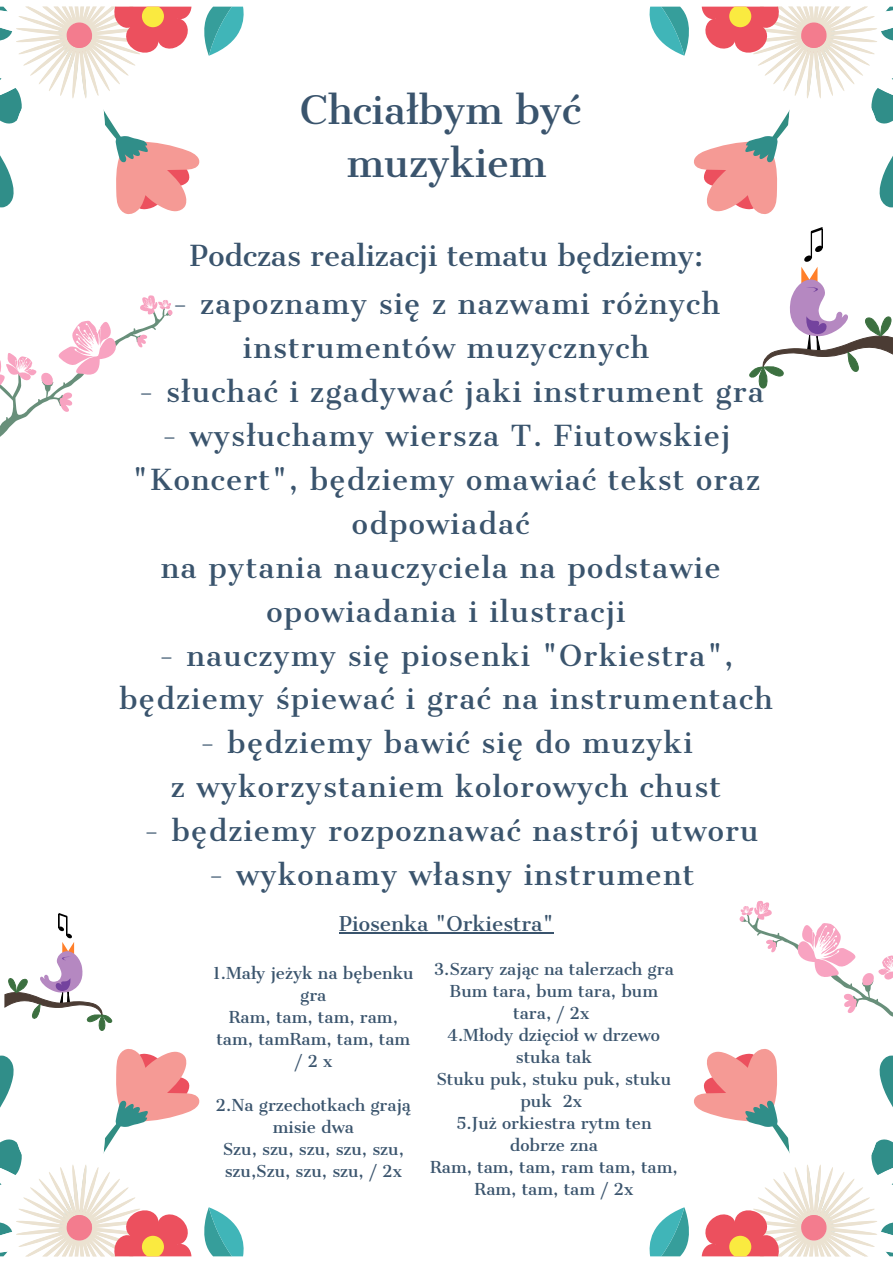
<style>
.page{position:relative;width:893px;height:1263px;background:#fff}
.page>*{position:absolute;margin:0;border:0;box-sizing:border-box;transform-origin:0 0}
.t1{font:37.5px/52.3px "Cantata One";color:#3a546d;text-align:center}
.t2{font:27.75px/43.9px "Cantata One";letter-spacing:.045em;color:#3a546d;text-align:center}
.t3{font:27.75px "Cantata One";color:#3a546d}
.t4{font:19.5px "Cantata One";color:#3a546d}
.t5{font:15.75px/21.9px "Cantata One";color:#3a546d;text-align:center}
</style>
<div class="page">
<svg style="left:0;top:1049px;width:244px;height:208px"></svg>
<svg style="left:0;top:6px;width:244px;height:208px"></svg>
<svg style="left:649px;top:6px;width:244px;height:208px"></svg>
<svg style="left:749px;top:227px;width:144px;height:162px"></svg>
<svg style="left:0;top:295px;width:173px;height:142px"></svg>
<svg style="left:649px;top:900px;width:244px;height:357px"></svg>
<svg style="left:5px;top:913px;width:108px;height:118px"></svg>
<hr style="left:339px;top:932px;width:215px;height:2px;background:#3a546d">
<h1 class="t1" style="left:300px;top:85px;width:283px">Chciałbym być muzykiem</h1>
<p class="t3" style="left:190px;top:238px;width:515px">Podczas realizacji tematu będziemy:</p>
<p class="t2" style="left:172px;top:282px;width:549px">- zapoznamy się z nazwami różnych instrumentów muzycznych</p>
<p class="t2" style="left:138px;top:370px;width:627px">- słuchać i zgadywać jaki instrument gra</p>
<p class="t2" style="left:132px;top:414px;width:629px">- wysłuchamy wiersza T. Fiutowskiej "Koncert", będziemy omawiać tekst oraz odpowiadać<br>na pytania nauczyciela na podstawie opowiadania i ilustracji</p>
<p class="t2" style="left:119px;top:633px;width:655px">- nauczymy się piosenki "Orkiestra", będziemy śpiewać i grać na instrumentach</p>
<p class="t2" style="left:171px;top:721px;width:551px">- będziemy bawić się do muzyki<br>z wykorzystaniem kolorowych chust</p>
<p class="t2" style="left:144px;top:809px;width:616px">- będziemy rozpoznawać nastrój utworu</p>
<p class="t2" style="left:208px;top:853px;width:488px">- wykonamy własny instrument</p>
<p class="t4" style="left:339px;top:912px;width:216px">Piosenka "Orkiestra"</p>
<p class="t5" style="left:213px;top:962px;width:202px">1.Mały jeżyk na bębenku gra<br>Ram, tam, tam, ram, tam, tamRam, tam, tam /2x</p>
<p class="t5" style="left:216px;top:1094px;width:197px">2.Na grzechotkach grają misie dwa<br>Szu, szu, szu, szu, szu, szu,Szu, szu, szu, / 2x</p>
<p class="t5" style="left:430px;top:959px;width:249px">3.Szary zając na talerzach gra<br>Bum tara, bum tara, bum tara, / 2x<br>4.Młody dzięcioł w drzewo stuka tak<br>Stuku puk, stuku puk, stuku puk 2x<br>5.Już orkiestra rytm ten dobrze zna<br>Ram, tam, tam, ram tam, tam,<br>Ram, tam, tam / 2x</p>
</div>
